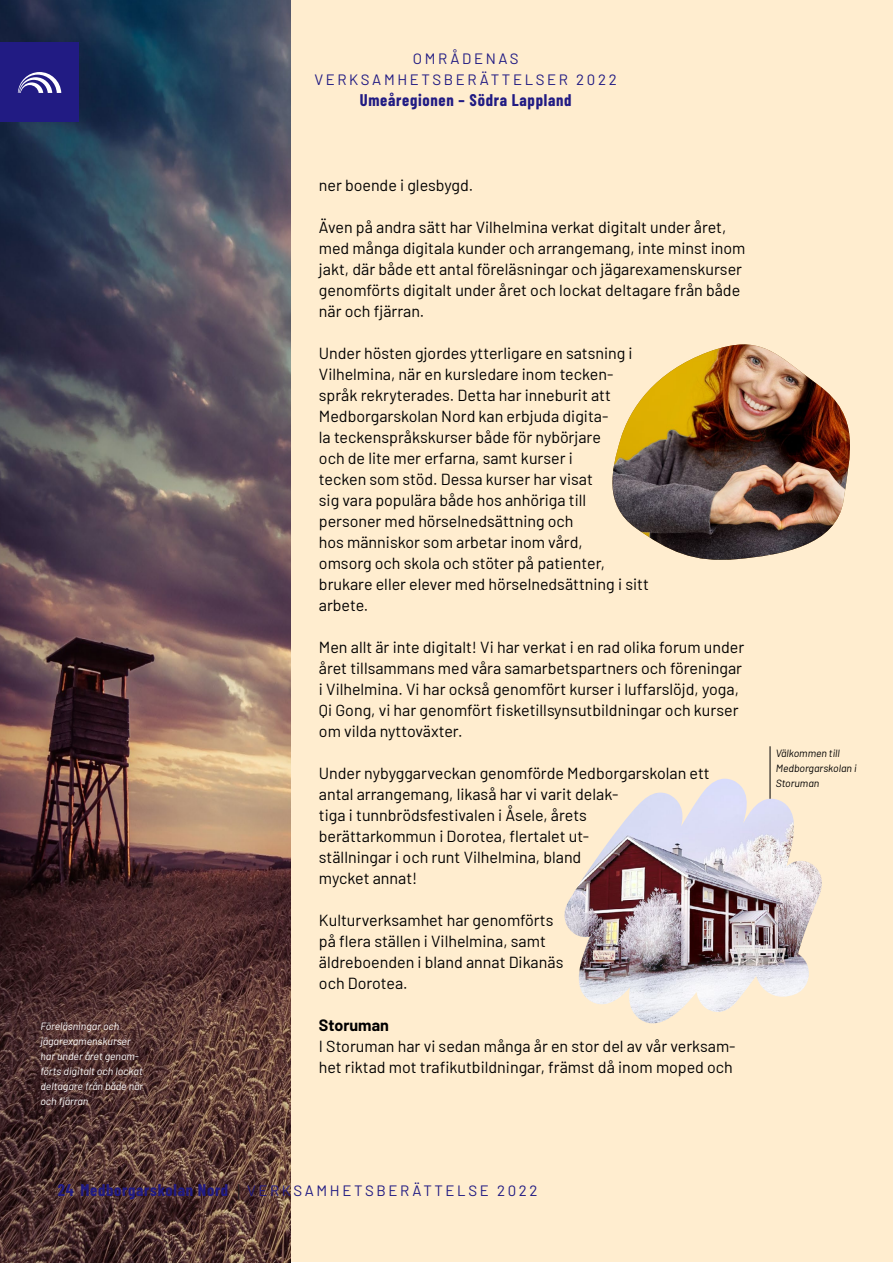
<style>
.page{position:relative;width:893px;height:1263px;background:#fff}
.page>*{position:absolute;margin:0;border:0;box-sizing:border-box;transform-origin:0 0}
.t1{font:700 16.5px "Barlow Condensed";letter-spacing:.045em;color:#211b83}
.t2{font:16.05px/21px "Barlow";color:#000}
.t3{font:700 16.05px "Barlow";color:#000}
.t4{font:15px/21px "Barlow";letter-spacing:.175em;color:#211b83;text-align:center}
.t5{font:italic 10.5px/15px "Barlow";color:#fff}
.t6{font:italic 10.5px/15px "Barlow";color:#000}
</style>
<div class="page">
<div style="left:0;top:0;width:893px;height:1262px;background:#ffedcf"></div>
<hr style="left:770px;top:746px;width:1px;height:72px;background:#000">
<img style="left:0;top:0;width:291px;height:1263px">
<div style="left:0;top:43px;width:79px;height:79px;background:#211b83"></div>
<svg style="left:18px;top:72px;width:43px;height:21px"></svg>
<svg style="left:238px;top:1184px;width:1px;height:16px"></svg>
<img style="left:564px;top:779px;width:258px;height:244px">
<img style="left:612px;top:344px;width:238px;height:216px">
<p class="t5" style="left:40px;top:1018px;width:104px">Föreläsningar och jägarexamenskurser har under året genom&shy;förts digitalt och lockat deltagare från både när och fjärran</p>
<p class="t4" style="left:315px;top:47px;width:304px">OMRÅDENAS<br>VERKSAMHETSBERÄTTELSER 2022</p>
<p class="t1" style="left:360px;top:89px;width:213px">Umeåregionen – Södra Lappland</p>
<p class="t2" style="left:319px;top:173px;width:156px">ner boende i glesbygd.</p>
<p class="t2" style="left:319px;top:215px;width:428px">Även på andra sätt har Vilhelmina verkat digitalt under året, med många digitala kunder och arrangemang, inte minst inom jakt, där både ett antal föreläsningar och jägarexamenskurser genomförts digitalt under året och lockat deltagare från både när och fjärran.</p>
<p class="t2" style="left:319px;top:341px;width:331px">Under hösten gjordes ytterligare en satsning i Vilhelmina, när en kursledare inom tecken&shy;språk rekryterades. Detta har inneburit att Medborgarskolan Nord kan erbjuda digita-<br>la teckenspråkskurser både för nybörjare<br>och de lite mer erfarna, samt kurser i<br>tecken som stöd. Dessa kurser har visat<br>sig vara populära både hos anhöriga till personer med hörselnedsättning och<br>hos människor som arbetar inom vård,<br>omsorg och skola och stöter på patienter, brukare eller elever med hörselnedsättning i sitt arbete.</p>
<p class="t2" style="left:319px;top:635px;width:427px">Men allt är inte digitalt! Vi har verkat i en rad olika forum under året tillsammans med våra samarbetspartners och föreningar i Vilhelmina. Vi har också genomfört kurser i luffarslöjd, yoga, Qi Gong, vi har genomfört fisketillsynsutbildningar och kurser om vilda nyttoväxter.</p>
<p class="t2" style="left:319px;top:761px;width:392px">Under nybyggarveckan genomförde Medborgarskolan ett antal arrangemang, likaså har vi varit delak-<br>tiga i tunnbrödsfestivalen i Åsele, årets<br>berättarkommun i Dorotea, flertalet ut-<br>ställningar i och runt Vilhelmina, bland<br>mycket annat!</p>
<p class="t2" style="left:319px;top:908px;width:246px">Kulturverksamhet har genomförts på flera ställen i Vilhelmina, samt äldreboenden i bland annat Dikanäs och Dorotea.</p>
<p class="t3" style="left:319px;top:1013px;width:72px">Storuman</p>
<p class="t2" style="left:319px;top:1034px;width:418px">I Storuman har vi sedan många år en stor del av vår verksam&shy;het riktad mot trafikutbildningar, främst då inom moped och</p>
<p class="t1" style="left:58px;top:1179px;width:172px">24 Medborgarskolan Nord</p>
<p class="t4" style="left:247px;top:1178px;width:292px">VERKSAMHETSBERÄTTELSE 2022</p>
<p class="t6" style="left:776px;top:745px;width:82px">Välkommen till<br>Medborgarskolan i<br>Storuman</p>
</div>
